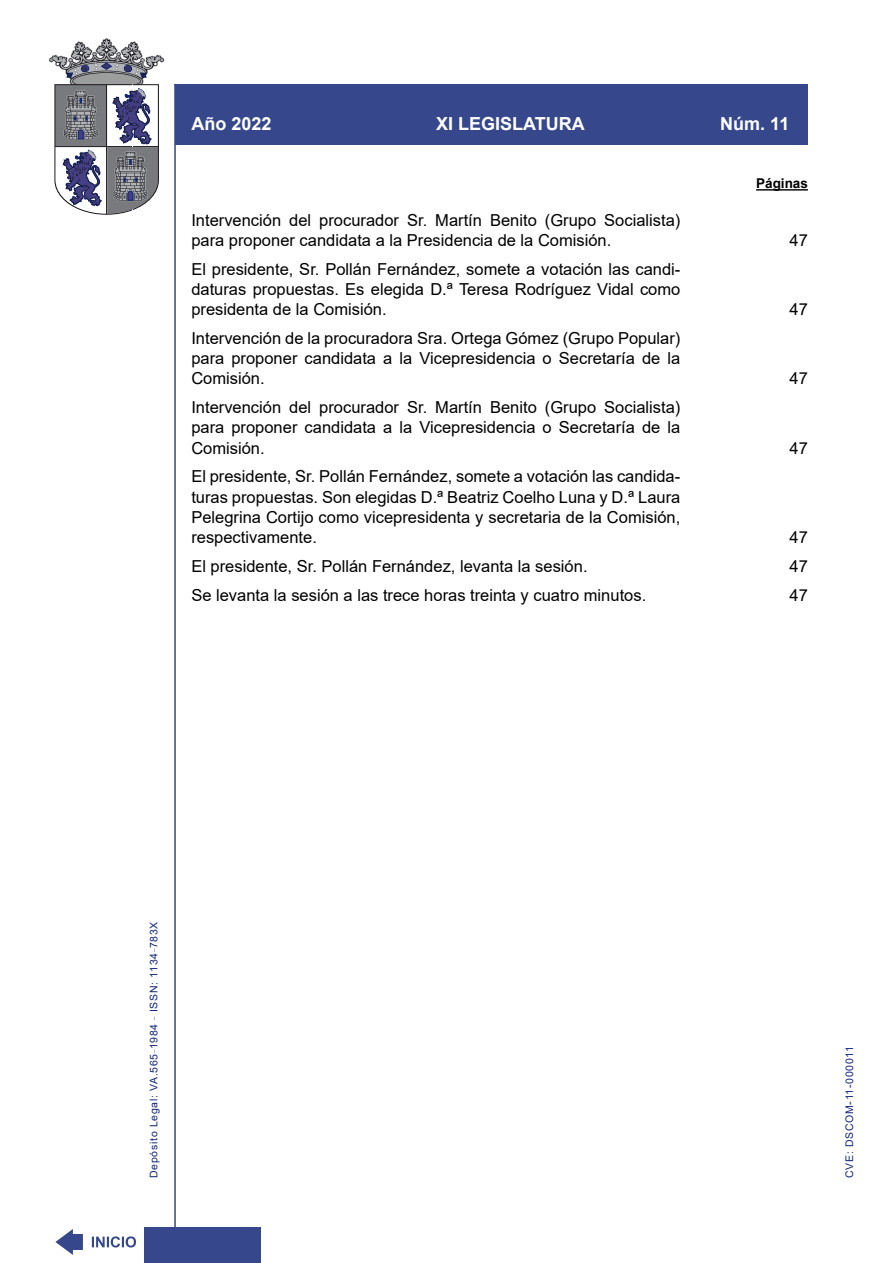
<style>
.page{position:relative;width:893px;height:1263px;background:#fff}
.page>*{position:absolute;margin:0;border:0;box-sizing:border-box;transform-origin:0 0}
.t1{font:700 18px "Arial";color:#fff}
.Sumario{font:16.5px/20.2px "Arial";color:#000;text-align:justify}
.Paginas{font:700 13.5px "Arial";color:#000}
.t2{font:10.5px "Arial";letter-spacing:.065em;color:#122678}
</style>
<div class="page">
<hr style="left:174px;top:84px;width:2px;height:1179px;background:#36478c">
<div style="left:144px;top:1227px;width:117px;height:36px;background:#36478c"></div>
<hr style="left:174px;top:84px;width:634px;height:1px;background:#36478c">
<svg style="left:92px;top:1236px;width:44px;height:11px"></svg>
<svg style="left:55px;top:1229px;width:28px;height:26px"></svg>
<div style="left:175px;top:85px;width:633px;height:60px;background:#36478c"></div>
<svg style="left:49px;top:38px;width:115px;height:177px"></svg>
<hr style="left:756px;top:189px;width:52px;height:2px;background:#000">
<p class="t1" style="left:191px;top:111px;width:82px">Año 2022</p>
<p class="t1" style="left:436px;top:111px;width:150px">XI LEGISLATURA</p>
<p class="t1" style="left:720px;top:111px;width:71px">Núm. 11</p>
<p class="Sumario" style="left:191px;top:210px;width:490px">Intervención del procurador Sr. Martín Benito (Grupo Socialista) para proponer candidata a la Presidencia de la Comisión.</p>
<p class="Sumario" style="left:191px;top:259px;width:490px">El presidente, Sr. Pollán Fernández, somete a votación las candi&shy;daturas propuestas. Es elegida D.ª Teresa Rodríguez Vidal como presidenta de la Comisión.</p>
<p class="Sumario" style="left:191px;top:328px;width:490px">Intervención de la procuradora Sra. Ortega Gómez (Grupo Popular) para proponer candidata a la Vicepresidencia o Secretaría de la Comisión.</p>
<p class="Sumario" style="left:191px;top:397px;width:490px">Intervención del procurador Sr. Martín Benito (Grupo Socialista) para proponer candidata a la Vicepresidencia o Secretaría de la Comisión.</p>
<p class="Sumario" style="left:191px;top:466px;width:490px">El presidente, Sr. Pollán Fernández, somete a votación las candida&shy;turas propuestas. Son elegidas D.ª Beatriz Coelho Luna y D.ª Laura Pelegrina Cortijo como vicepresidenta y secretaria de la Comisión, respectivamente.</p>
<p class="Paginas" style="left:756px;top:174px;width:53px">Páginas</p>
<p class="Sumario" style="left:790px;top:230px;width:20px">47</p>
<p class="Sumario" style="left:790px;top:299px;width:20px">47</p>
<p class="Sumario" style="left:790px;top:368px;width:20px">47</p>
<p class="Sumario" style="left:790px;top:438px;width:20px">47</p>
<p class="Sumario" style="left:790px;top:527px;width:20px">47</p>
<p class="Sumario" style="left:191px;top:556px;width:398px">El presidente, Sr. Pollán Fernández, levanta la sesión.</p>
<p class="Sumario" style="left:790px;top:556px;width:20px">47</p>
<p class="Sumario" style="left:191px;top:585px;width:456px">Se levanta la sesión a las trece horas treinta y cuatro minutos.</p>
<p class="Sumario" style="left:790px;top:585px;width:20px">47</p>
<p class="t2" style="left:146px;top:1178px;width:258px;rotate:-90deg">Depósito Legal: VA.565<sup>_</sup>1984 <sup>_</sup> ISSN: 1134<sup>_</sup>783X</p>
<p class="t2" style="left:842px;top:1178px;width:133px;rotate:-90deg">CVE: DSCOM-11-000011</p>
</div>
